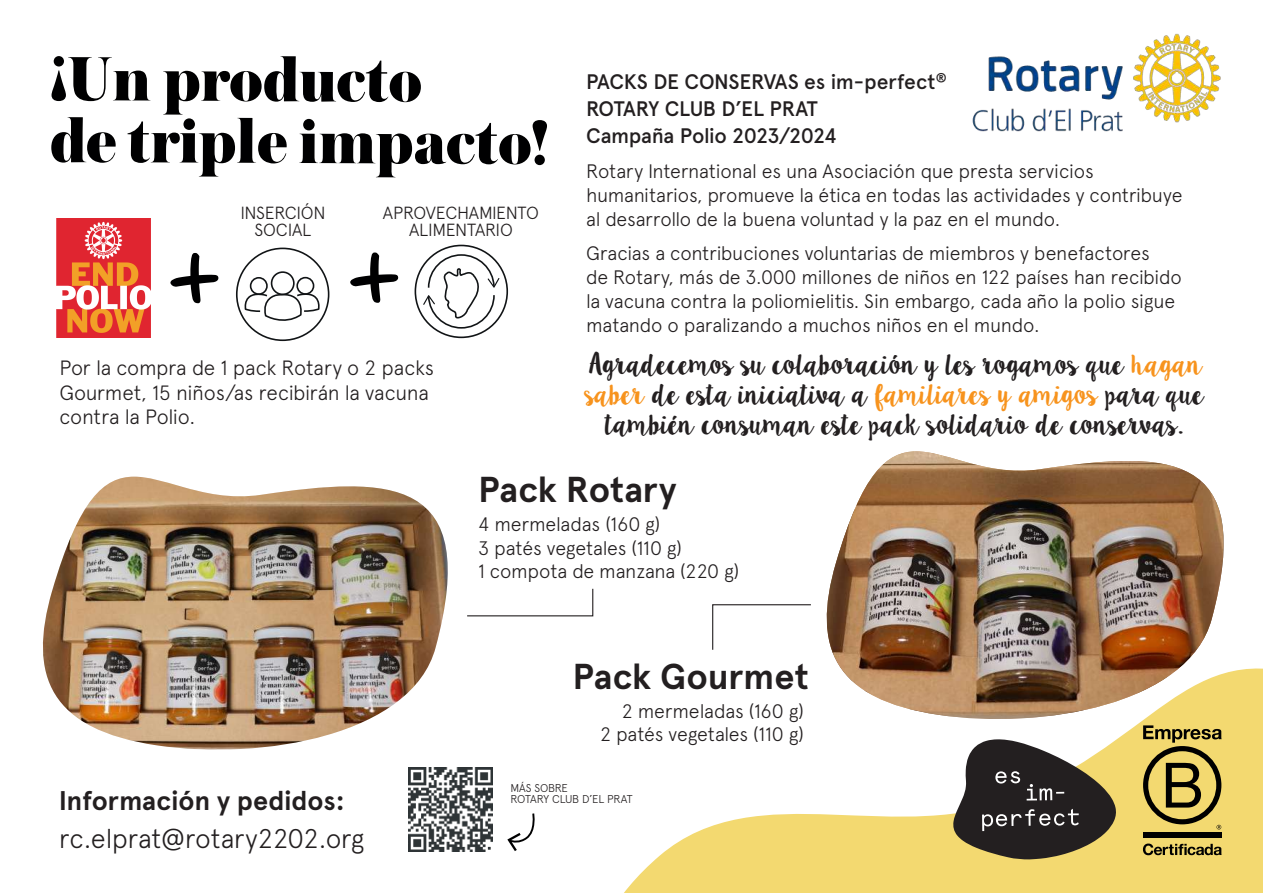
<style>
.page{position:relative;width:1263px;height:893px;background:#fff}
.page>*{position:absolute;margin:0;border:0;box-sizing:border-box;transform-origin:0 0}
.t1{font:900 65.55px/62.1px "Austin";letter-spacing:-.005em;color:#000001}
.t2{font:700 36px "Apercu";color:#231f20}
.t3{font:300 27px "Apercu";letter-spacing:-.01em;color:#231f20}
.t4{font:700 27px "Apercu";letter-spacing:-.005em;color:#231f20}
.t5{font:24px/30px "Lilly Belle";color:#231f20;text-align:center}
.t6{font:500 21px/27px "Apercu";letter-spacing:-.02em;color:#231f20}
.t7{font:300 20.7px/24.8px "Apercu";letter-spacing:-.015em;color:#231f20}
.t8{font:300 19.5px/24px "Apercu";letter-spacing:-.015em;color:#231f20}
.t9{font:300 17.55px/17.5px "Apercu";letter-spacing:-.015em;color:#231f20;text-align:center}
.t10{font:300 11.4px/11.4px "Apercu";letter-spacing:-.025em;color:#231f20}
.s1{color:#f7931d}
</style>
<div class="page">
<svg style="left:475px;top:668px;width:788px;height:225px"></svg>
<svg style="left:953px;top:739px;width:163px;height:120px;background:#635d4e"></svg>
<div style="left:1143px;top:833px;width:78px;height:5px;background:#000"></div>
<svg style="left:1143px;top:730px;width:79px;height:99px;background:#a7954d"></svg>
<svg style="left:1143px;top:843px;width:79px;height:12px"></svg>
<img style="left:43px;top:476px;width:405px;height:274px">
<img style="left:811px;top:451px;width:446px;height:279px">
<img style="left:57px;top:219px;width:93px;height:118px">
<div style="left:236px;top:248px;width:93px;height:93px;border:2px solid #111416;border-radius:50%"></div>
<div style="left:271px;top:271px;width:24px;height:24px;border:2px solid #111416;border-radius:50%"></div>
<div style="left:296px;top:277px;width:18px;height:18px;border:2px solid #111416;border-radius:50%"></div>
<div style="left:250px;top:277px;width:18px;height:18px;border:2px solid #111416;border-radius:50%"></div>
<svg style="left:242px;top:290px;width:80px;height:40px"></svg>
<div style="left:415px;top:245px;width:93px;height:93px;border:2px solid #111416;border-radius:50%"></div>
<svg style="left:423px;top:253px;width:76px;height:76px"></svg>
<svg style="left:170px;top:253px;width:49px;height:50px"></svg>
<svg style="left:350px;top:252px;width:48px;height:51px"></svg>
<svg style="left:467px;top:588px;width:127px;height:29px"></svg>
<svg style="left:712px;top:604px;width:100px;height:47px"></svg>
<img style="left:972px;top:33px;width:249px;height:99px">
<img style="left:408px;top:767px;width:85px;height:84px">
<svg style="left:507px;top:812px;width:29px;height:39px"></svg>
<h1 class="t1" style="left:50px;top:47px;width:500px">¡Un producto<br>de triple impacto!</h1>
<p class="t6" style="left:586px;top:68px;width:362px">PACKS DE CONSERVAS es im-perfect<sup>®<br></sup>ROTARY CLUB D’EL PRAT<br>Campaña Polio 2023/2024</p>
<p class="t8" style="left:586px;top:159px;width:598px">Rotary International es una Asociación que presta servicios humanitarios, promueve la ética en todas las actividades y contribuye al desarrollo de la buena voluntad y la paz en el mundo.</p>
<p class="t8" style="left:586px;top:241px;width:597px">Gracias a contribuciones voluntarias de miembros y benefactores<br>de Rotary, más de 3.000 millones de niños en 122 países han recibido la vacuna contra la poliomielitis. Sin embargo, cada año la polio sigue matando o paralizando a muchos niños en el mundo.</p>
<p class="t5" style="left:586px;top:349px;width:620px">Agradecemos su colaboración y les rogamos que <span class="s1">hagan saber</span> de esta iniciativa a <span class="s1">familiares y amigos</span> para que también consuman este pack solidario de conservas.</p>
<h2 class="t2" style="left:478px;top:468px;width:200px">Pack Rotary</h2>
<p class="t9" style="left:240px;top:204px;width:87px">INSERCIÓN<br>SOCIAL</p>
<p class="t9" style="left:383px;top:203px;width:158px">APROVECHAMIENTO<br>ALIMENTARIO</p>
<p class="t7" style="left:59px;top:355px;width:376px">Por la compra de 1 pack Rotary o 2 packs<br>Gourmet, 15 niños/as recibirán la vacuna contra la Polio.</p>
<p class="t8" style="left:478px;top:512px;width:263px">4 mermeladas (160 g)<br>3 patés vegetales (110 g)<br>1 compota de manzana (220 g)</p>
<h2 class="t2" style="left:572px;top:655px;width:238px">Pack Gourmet</h2>
<h3 class="t4" style="left:59px;top:784px;width:287px">Información y pedidos:</h3>
<h3 class="t3" style="left:59px;top:822px;width:307px">rc.elprat@rotary2202.org</h3>
<p class="t8" style="left:600px;top:699px;width:205px;text-align:right">2 mermeladas (160 g)<br>2 patés vegetales (110 g)</p>
<p class="t10" style="left:510px;top:782px;width:124px">MÁS SOBRE<br>ROTARY CLUB D’EL PRAT</p>
</div>
